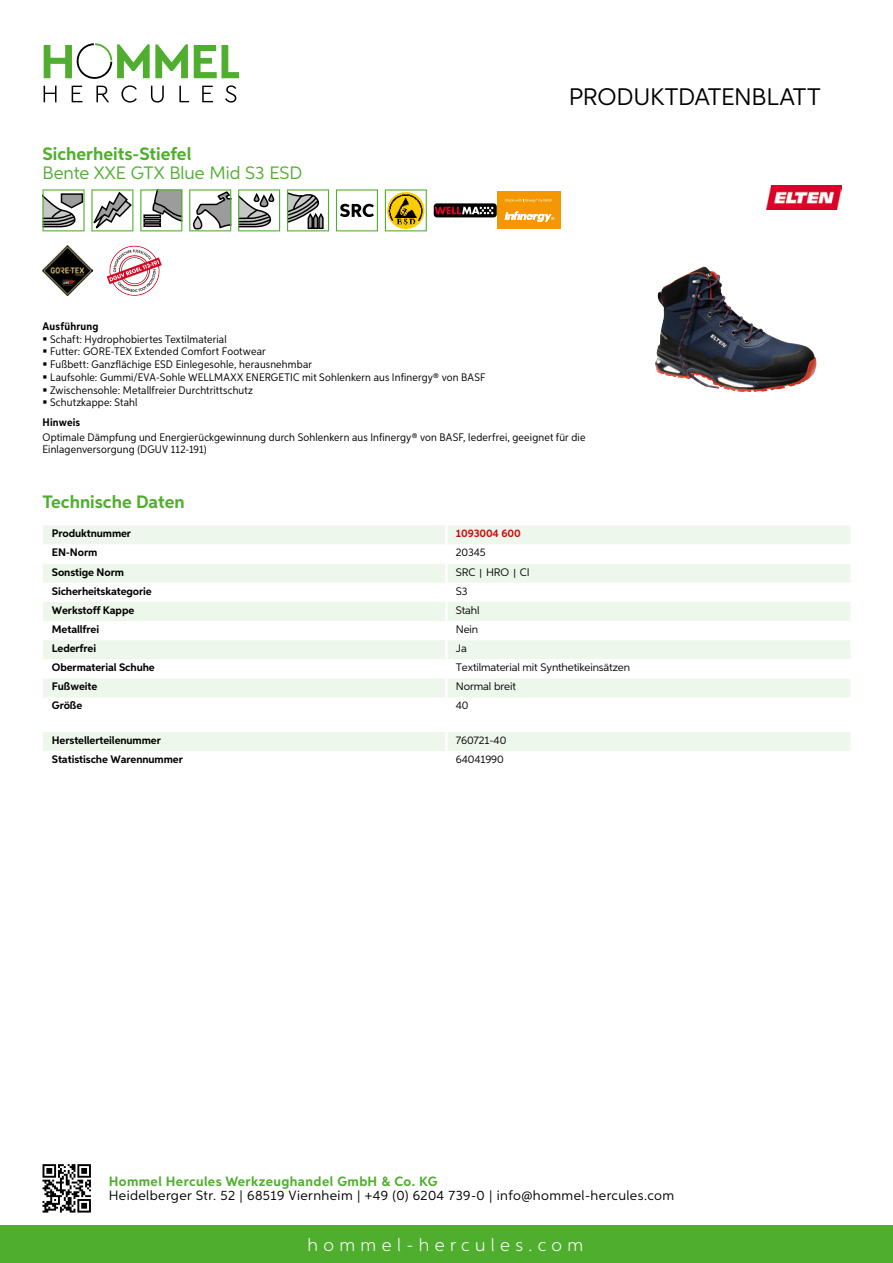
<style>
.page{position:relative;width:893px;height:1263px;background:#fff}
.page>*{position:absolute;margin:0;border:0;box-sizing:border-box;transform-origin:0 0}
.t1{font:24px "Aspira";letter-spacing:-.01em;color:#000}
.t2{font:700 18px "Aspira";color:#50ae2f}
.t3{font:18px "Aspira";color:#50ae2f}
.t4{font:300 18px "Aspira";letter-spacing:.3em;color:#fff}
.t5{font:13.5px "Aspira";letter-spacing:.03em;color:#000}
.t6{font:700 13.5px "Aspira";letter-spacing:.03em;color:#50ae2f}
.t7{font:10.95px/12.8px "Aspira Nar";letter-spacing:.015em;color:#000}
.t8{font:700 10.95px "Aspira";letter-spacing:-.01em;color:#000}
.t9{font:10.95px "Aspira";letter-spacing:-.01em;color:#000}
.t10{font:700 10.95px "Aspira Nar";letter-spacing:.02em;color:#000}
.t11{font:700 10.95px "Aspira";letter-spacing:-.01em;color:#cd1013}
.s1{font-family:"Wuerth Global";font-size:10.5px}
</style>
<div class="page">
<div style="left:0;top:1226px;width:893px;height:37px;background:#50ae2f"></div>
<svg style="left:43px;top:1164px;width:48px;height:48px"></svg>
<svg style="left:194px;top:45px;width:45px;height:33px"></svg>
<svg style="left:44px;top:43px;width:144px;height:36px"></svg>
<svg style="left:44px;top:86px;width:13px;height:16px"></svg>
<svg style="left:72px;top:86px;width:10px;height:16px"></svg>
<svg style="left:96px;top:86px;width:13px;height:16px"></svg>
<svg style="left:121px;top:85px;width:16px;height:18px"></svg>
<svg style="left:151px;top:86px;width:13px;height:17px"></svg>
<svg style="left:179px;top:86px;width:10px;height:16px"></svg>
<svg style="left:202px;top:86px;width:11px;height:16px"></svg>
<svg style="left:225px;top:85px;width:11px;height:18px"></svg>
<div style="left:43px;top:525px;width:807px;height:19px;background:#eef7eb"></div>
<svg style="left:43px;top:564px;width:807px;height:133px;fill:#eef7eb"></svg>
<hr style="left:445px;top:525px;width:3px;height:19px;background:#fff">
<hr style="left:445px;top:564px;width:3px;height:19px;background:#fff">
<hr style="left:445px;top:583px;width:3px;height:19px;background:#fff">
<hr style="left:445px;top:602px;width:3px;height:19px;background:#fff">
<hr style="left:445px;top:621px;width:3px;height:19px;background:#fff">
<hr style="left:445px;top:640px;width:3px;height:19px;background:#fff">
<hr style="left:445px;top:659px;width:3px;height:19px;background:#fff">
<hr style="left:445px;top:678px;width:3px;height:20px;background:#fff">
<div style="left:43px;top:732px;width:807px;height:19px;background:#eef7eb"></div>
<svg style="left:43px;top:189px;width:90px;height:42px"></svg>
<svg style="left:140px;top:189px;width:42px;height:42px"></svg>
<svg style="left:189px;top:189px;width:42px;height:42px"></svg>
<svg style="left:238px;top:189px;width:42px;height:42px"></svg>
<svg style="left:287px;top:189px;width:42px;height:42px"></svg>
<svg style="left:336px;top:189px;width:42px;height:42px"></svg>
<svg style="left:385px;top:189px;width:42px;height:42px"></svg>
<svg style="left:434px;top:203px;width:63px;height:14px"></svg>
<svg style="left:435px;top:207px;width:59px;height:7px"></svg>
<div style="left:497px;top:206px;width:63px;height:23px;background:#f49700"></div>
<div style="left:497px;top:192px;width:63px;height:14px;background:#f49700"></div>
<svg style="left:506px;top:199px;width:46px;height:3px"></svg>
<svg style="left:504px;top:211px;width:50px;height:11px"></svg>
<img style="left:43px;top:246px;width:49px;height:50px">
<svg style="left:106px;top:246px;width:56px;height:50px"></svg>
<img style="left:655px;top:267px;width:79px;height:124px">
<img style="left:766px;top:185px;width:76px;height:24px">
<h2 class="t2" style="left:43px;top:142px;width:150px">Sicherheits-Stiefel</h2>
<h2 class="t3" style="left:43px;top:162px;width:259px">Bente XXE GTX Blue Mid S3 ESD</h2>
<h1 class="t1" style="left:569px;top:82px;width:253px">Produktdatenblatt</h1>
<p class="t10" style="left:43px;top:319px;width:58px">Ausführung</p>
<p class="t7" style="left:50px;top:332px;width:437px">Schaft: Hydrophobiertes Textilmaterial<br>Futter: GORE-TEX Extended Comfort Footwear<br>Fußbett: Ganzflächige ESD Einlegesohle, herausnehmbar<br>Laufsohle: Gummi/EVA-Sohle WELLMAXX ENERGETIC mit Sohlenkern aus Infinergy® von BASF Zwischensohle: Metallfreier Durchtrittschutz<br>Schutzkappe: Stahl</p>
<p class="t10" style="left:43px;top:415px;width:39px">Hinweis</p>
<p class="t7" style="left:43px;top:431px;width:544px;line-height:12px">Optimale Dämpfung und Energierückgewinnung durch Sohlenkern aus Infinergy® von BASF, lederfrei, geeignet für die<br>Einlagenversorgung (DGUV 112-191)</p>
<h2 class="t2" style="left:43px;top:491px;width:144px">Technische Daten</h2>
<p class="t8" style="left:52px;top:527px;width:81px">Produktnummer</p>
<p class="t11" style="left:456px;top:527px;width:66px">1093004 600</p>
<p class="t8" style="left:52px;top:546px;width:47px">EN-Norm</p>
<p class="t9" style="left:456px;top:546px;width:31px">20345</p>
<p class="t8" style="left:52px;top:565px;width:74px">Sonstige Norm</p>
<p class="t9" style="left:456px;top:565px;width:75px">SRC <span class="s1">|</span> HRO <span class="s1">|</span> CI</p>
<p class="t8" style="left:52px;top:584px;width:101px">Sicherheitskategorie</p>
<p class="t9" style="left:456px;top:584px;width:13px">S3</p>
<p class="t8" style="left:52px;top:603px;width:84px">Werkstoff Kappe</p>
<p class="t9" style="left:456px;top:603px;width:25px">Stahl</p>
<p class="t8" style="left:52px;top:622px;width:49px">Metallfrei</p>
<p class="t9" style="left:456px;top:622px;width:24px">Nein</p>
<p class="t8" style="left:52px;top:642px;width:46px">Lederfrei</p>
<p class="t9" style="left:456px;top:642px;width:13px">Ja</p>
<p class="t8" style="left:52px;top:661px;width:104px">Obermaterial Schuhe</p>
<p class="t9" style="left:456px;top:661px;width:176px">Textilmaterial mit Synthetikeinsätzen</p>
<p class="t8" style="left:52px;top:680px;width:47px">Fußweite</p>
<p class="t9" style="left:456px;top:680px;width:62px">N ormal breit</p>
<p class="t8" style="left:52px;top:699px;width:32px">Größe</p>
<p class="t9" style="left:456px;top:699px;width:14px">40</p>
<p class="t8" style="left:52px;top:733px;width:111px">Herstellerteilenummer</p>
<p class="t9" style="left:456px;top:734px;width:52px">760721-40</p>
<p class="t8" style="left:52px;top:753px;width:132px">Statistische Warennummer</p>
<p class="t9" style="left:456px;top:753px;width:49px">64041990</p>
<p class="t6" style="left:109px;top:1172px;width:330px">Hommel Hercules Werkzeughandel GmbH &amp; Co. KG</p>
<p class="t5" style="left:109px;top:1187px;width:567px">Heidelberger Str. 52 | 68519 Viernheim | +49 (0) 6204 739-0 | info@hommel-hercules.com</p>
<h2 class="t4" style="left:307px;top:1234px;width:277px">hommel-hercules.com</h2>
</div>
